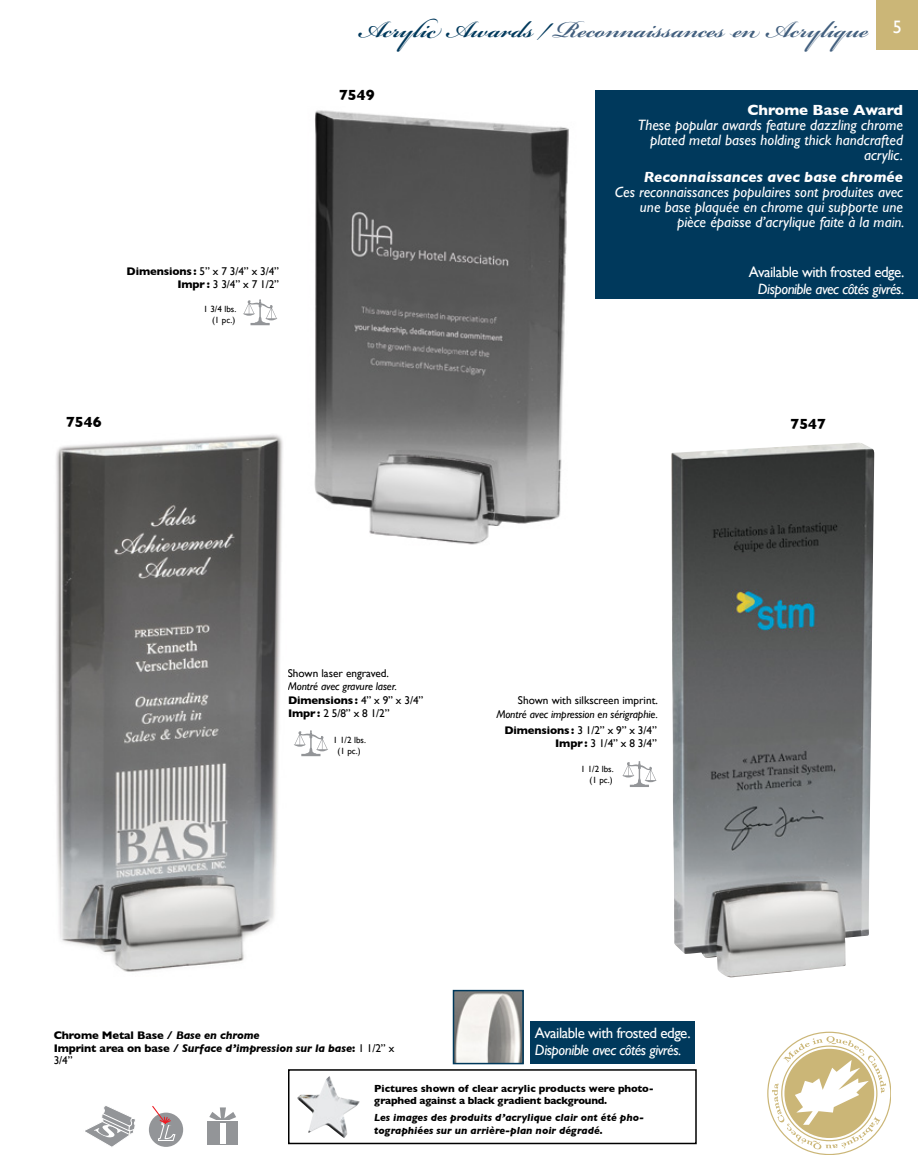
<style>
.page{position:relative;width:918px;height:1175px;background:#fff}
.page>*{position:absolute;margin:0;border:0;box-sizing:border-box;transform-origin:0 0}
.t1{font:600 36px "Bickham Script Pro";color:#425f7e}
.t2{font:italic 15px/15px "Gill Sans";color:#fff;text-align:right}
.t3{font:italic 15px "Gill Sans";letter-spacing:-.03em;color:#fff}
.t4{font:15px "Gill Sans";letter-spacing:-.03em;color:#fff}
.t5{font:italic 700 15px "Gill Sans";color:#fff}
.t6{font:700 15px "Gill Sans";color:#fff}
.t7{font:700 15px "Gill Sans";color:#000}
.t8{font:11.25px/12.8px "Gill Sans";color:#000;text-align:right}
.t9{font:italic 700 11.25px/12.8px "Gill Sans";letter-spacing:-.01em;color:#000}
.t10{font:italic 11.25px "Gill Sans";letter-spacing:-.01em;color:#000}
.t11{font:italic 700 10.5px/12.6px "Gill Sans";color:#000}
.t12{font:700 10.5px/12.6px "Gill Sans";letter-spacing:-.005em;color:#000}
.t13{font:9px/10.8px "Gill Sans";color:#000;text-align:right}
.s1{color:#00395c}
.s2{font-family:"Gill Sans";font-weight:400;font-size:18px;color:#fff}
.s3{font-weight:700}
.s4{font-style:normal}
.s5{font-weight:400;font-style:normal}
</style>
<div class="page">
<div style="left:877px;top:0;width:41px;height:50px;background:#cbb677"></div>
<svg style="left:243px;top:299px;width:34px;height:26px"></svg>
<svg style="left:622px;top:761px;width:35px;height:26px"></svg>
<img style="left:314px;top:110px;width:255px;height:435px">
<img style="left:56px;top:434px;width:227px;height:538px">
<img style="left:671px;top:442px;width:203px;height:535px">
<svg style="left:294px;top:730px;width:34px;height:26px"></svg>
<svg style="left:772px;top:1036px;width:114px;height:113px"></svg>
<svg style="left:209px;top:1107px;width:27px;height:12px"></svg>
<div style="left:208px;top:1121px;width:30px;height:24px;background:#939598"></div>
<div style="left:220px;top:1122px;width:6px;height:21px;background:#fff"></div>
<svg style="left:85px;top:1106px;width:50px;height:41px"></svg>
<div style="left:150px;top:1114px;width:32px;height:31px;background:#939598;border-radius:50%"></div>
<div style="left:149px;top:1112px;width:34px;height:34px;border:3px solid #939598;border-radius:50%"></div>
<svg style="left:151px;top:1106px;width:26px;height:36px"></svg>
<img style="left:297px;top:1076px;width:63px;height:62px">
<div style="left:288px;top:1069px;width:409px;height:75px;border:2px solid #000"></div>
<div style="left:530px;top:1021px;width:165px;height:43px;background:#00395c"></div>
<img style="left:456px;top:992px;width:65px;height:69px">
<div style="left:453px;top:989px;width:71px;height:75px;border:2px solid #00395c"></div>
<div style="left:596px;top:90px;width:322px;height:208px;background:#00395c"></div>
<h1 class="t1" style="left:358px;top:4px;width:546px"><span class="s1">Acrylic Awards /</span> Reconnaissances en Acrylique <span class="s2">5</span></h1>
<p class="t7" style="left:339px;top:83px;width:37px">7549</p>
<p class="t8" style="left:127px;top:264px;width:154px"><span class="s3">Dimensions:</span> 5” x 7 3/4” x 3/4”<br><span class="s3">Impr:</span> 3 3/4” x 7 1/2”</p>
<p class="t13" style="left:203px;top:303px;width:34px">1 3/4 lbs. (1 pc.)</p>
<p class="t7" style="left:66px;top:410px;width:37px">7546</p>
<p class="t6" style="left:747px;top:98px;width:157px">Chrome Base Award</p>
<p class="t2" style="left:638px;top:118px;width:267px">These popular awards feature dazzling chrome plated metal bases holding thick handcrafted acrylic.</p>
<p class="t5" style="left:644px;top:168px;width:261px">Reconnaissances avec base chromée</p>
<p class="t2" style="left:615px;top:184px;width:291px">Ces reconnaissances populaires sont produites avec une base plaquée en chrome qui supporte une pièce épaisse d’acrylique faite à la main.</p>
<p class="t4" style="left:749px;top:263px;width:157px">Available with frosted edge.</p>
<p class="t3" style="left:758px;top:280px;width:148px">Disponible avec côtés givrés.</p>
<p class="t7" style="left:790px;top:412px;width:37px">7547</p>
<p class="t8" style="left:288px;top:666px;width:103px">Shown laser engraved.</p>
<p class="t10" style="left:288px;top:679px;width:111px">Montré avec gravure laser.</p>
<p class="t8" style="left:288px;top:693px;width:137px;text-align:left"><span class="s3">Dimensions:</span> 4” x 9” x 3/4”<br><span class="s3">Impr:</span> 2 5/8” x 8 1/2”</p>
<p class="t13" style="left:333px;top:734px;width:34px;text-align:center">1 1/2 lbs. (1 pc.)</p>
<p class="t8" style="left:518px;top:693px;width:141px">Shown with silkscreen imprint.</p>
<p class="t10" style="left:496px;top:707px;width:163px">Montré avec impression en sérigraphie.</p>
<p class="t8" style="left:504px;top:724px;width:154px"><span class="s3">Dimensions:</span> 3 1/2” x 9” x 3/4”<br><span class="s3">Impr:</span> 3 1/4” x 8 3/4”</p>
<p class="t13" style="left:581px;top:763px;width:34px">1 1/2 lbs. (1 pc.)</p>
<p class="t9" style="left:54px;top:1028px;width:342px"><span class="s4">Chrome Metal Base /</span> Base en chrome<br><span class="s4">Imprint area on base /</span> Surface d’impression sur la base<span class="s4">:</span> <span class="s5">1 1/2” x<br>3/4”</span></p>
<p class="t4" style="left:535px;top:1023px;width:157px">Available with frosted edge.</p>
<p class="t3" style="left:535px;top:1041px;width:148px">Disponible avec côtés givrés.</p>
<p class="t12" style="left:374px;top:1081px;width:281px">Pictures shown of clear acrylic products were photo&shy;graphed against a black gradient background.</p>
<p class="t11" style="left:374px;top:1111px;width:271px">Les images des produits d’acrylique clair ont été pho&shy;tographiées sur un arrière-plan noir dégradé.</p>
</div>
